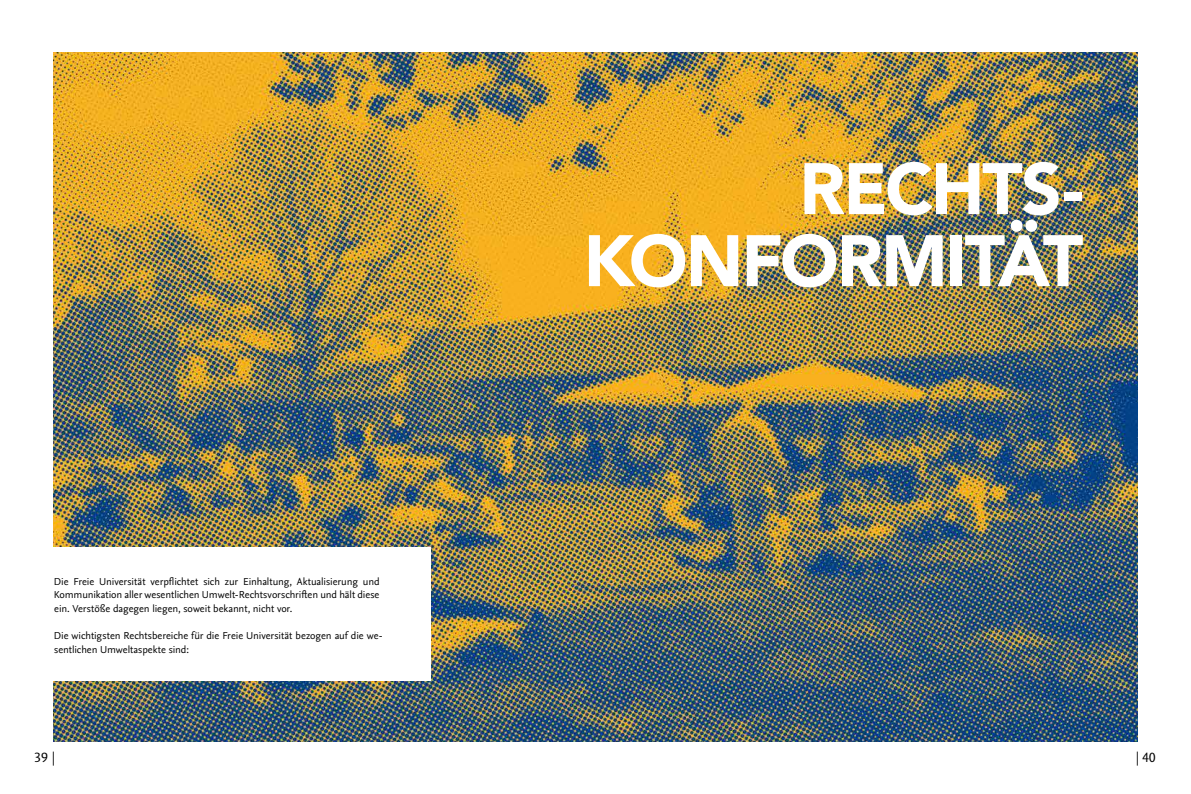
<style>
.page{position:relative;width:1191px;height:794px;background:#fff}
.page>*{position:absolute;margin:0;border:0;box-sizing:border-box;transform-origin:0 0}
.t1{font:900 72px/72px "Avenir";letter-spacing:-.03em;color:#fff;text-align:right}
.t2{font:14px "Nexus Sans Pro";color:#000}
.t3{font:10.5px/13.6px "Nexus Sans Pro";letter-spacing:-.005em;color:#000;text-align:justify}
</style>
<div class="page">
<img style="left:54px;top:52px;width:1083px;height:689px">
<div style="left:31px;top:547px;width:400px;height:133px;background:#fff"></div>
<p class="t3" style="left:54px;top:574px;width:327px">Die Freie Universität verpflichtet sich zur Einhaltung, Aktualisierung und Kommunikation aller wesentlichen Umwelt-Rechtsvorschriften und hält diese ein. Verstöße dagegen liegen, soweit bekannt, nicht vor.</p>
<p class="t3" style="left:54px;top:628px;width:330px">Die wichtigsten Rechtsbereiche für die Freie Universität bezogen auf die we&shy;sentlichen Umweltaspekte sind:</p>
<h1 class="t1" style="left:583px;top:151px;width:501px">RECHTS-<br>KONFORMITÄT</h1>
<h2 class="t2" style="left:34px;top:747px;width:22px">39 |</h2>
<h2 class="t2" style="left:1135px;top:746px;width:21px">| 40</h2>
</div>
